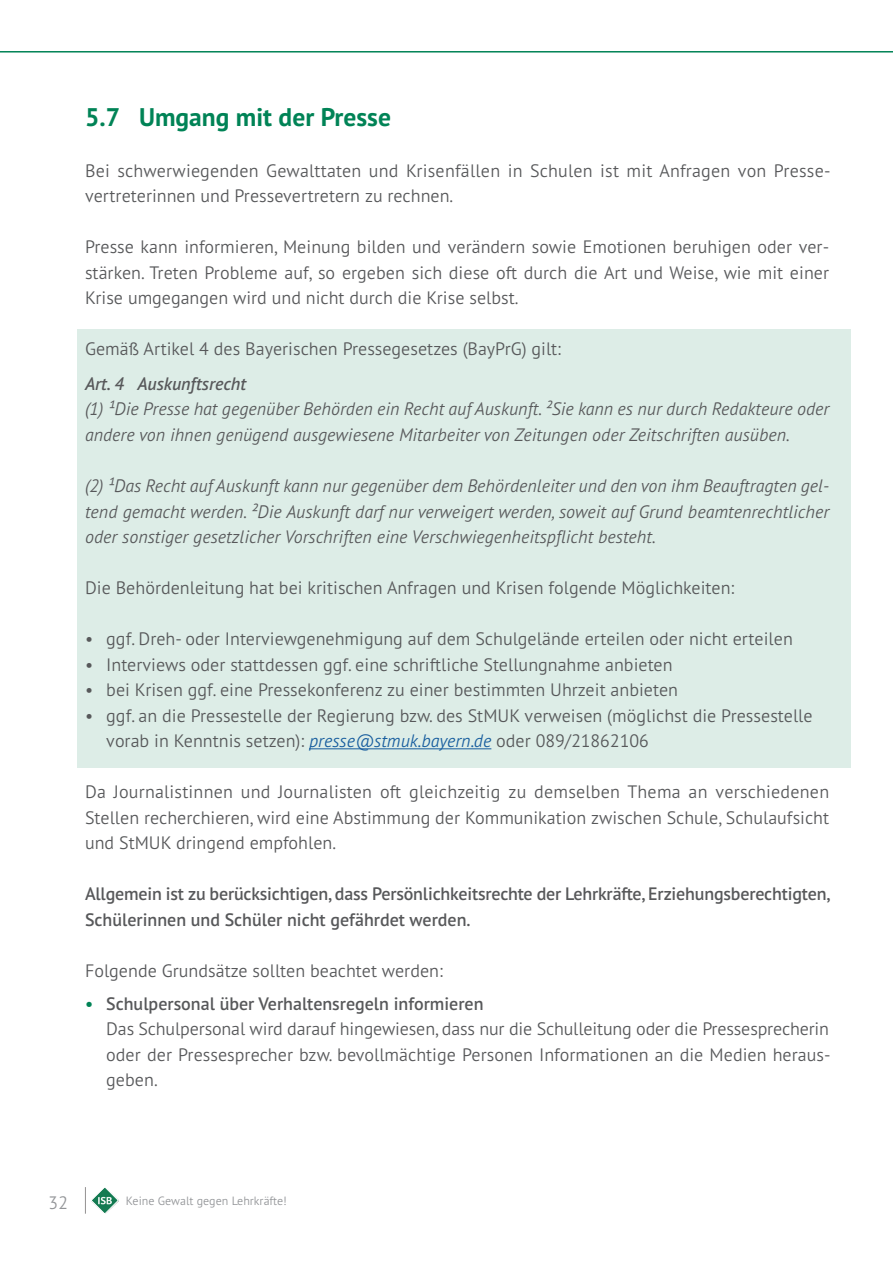
<style>
.page{position:relative;width:893px;height:1263px;background:#fff}
.page>*{position:absolute;margin:0;border:0;box-sizing:border-box;transform-origin:0 0}
.t1{font:700 25.5px "PT Sans Pro";color:#008356}
.t2{font:300 18px/25.5px "PT Sans Pro";color:#57585a}
.t3{font:italic 300 18px/25.5px "PT Sans Pro";color:#57585a}
.t4{font:600 18px "PT Sans Pro";letter-spacing:-.01em;color:#57585a}
.t5{font:italic 600 18px "PT Sans Pro";color:#57585a}
.t6{font:300 18px "PT Sans Pro";color:#939598}
.t7{font:300 12px "PT Sans Pro";color:#939598}
.s1{font-style:italic;color:#175d9e}
.s2{color:#008356}
</style>
<div class="page">
<svg style="left:85px;top:1187px;width:34px;height:27px"></svg>
<hr style="left:0;top:51px;width:893px;height:2px;background:#008356">
<div style="left:77px;top:330px;width:773px;height:437px;background:#ddede7"></div>
<hr style="left:309px;top:748px;width:182px;height:1px;background:#175d9e">
<p class="t1" style="left:85px;top:100px;width:307px">5.7 Umgang mit der Presse</p>
<p class="t2" style="left:85px;top:157px;width:747px">Bei schwerwiegenden Gewalttaten und Krisenfällen in Schulen ist mit Anfragen von Presse-</p>
<p class="t2" style="left:85px;top:183px;width:370px">vertreterinnen und Pressevertretern zu rechnen.</p>
<p class="t2" style="left:85px;top:234px;width:746px">Presse kann informieren, Meinung bilden und verändern sowie Emotionen beruhigen oder ver&shy;stärken. Treten Probleme auf, so ergeben sich diese oft durch die Art und Weise, wie mit einer</p>
<p class="t2" style="left:85px;top:285px;width:435px">Krise umgegangen wird und nicht durch die Krise selbst.</p>
<p class="t2" style="left:85px;top:336px;width:477px">Gemäß Artikel 4 des Bayerischen Pressegesetzes (BayPrG) gilt:</p>
<p class="t5" style="left:85px;top:372px;width:163px">Art. 4 Auskunftsrecht</p>
<p class="t3" style="left:85px;top:396px;width:746px">(1) ¹Die Presse hat gegenüber Behörden ein Recht auf Auskunft. ²Sie kann es nur durch Redakteure oder andere von ihnen genügend ausgewiesene Mitarbeiter von Zeitungen oder Zeitschriften ausüben.</p>
<p class="t3" style="left:85px;top:472px;width:746px;text-align:justify">(2) ¹Das Recht auf Auskunft kann nur gegenüber dem Behördenleiter und den von ihm Beauftragten gel&shy;tend gemacht werden. ²Die Auskunft darf nur verweigert werden, soweit auf Grund beamtenrechtlicher oder sonstiger gesetzlicher Vorschriften eine Verschwiegenheitspflicht besteht.</p>
<p class="t2" style="left:85px;top:574px;width:651px">Die Behördenleitung hat bei kritischen Anfragen und Krisen folgende Möglichkeiten:</p>
<p class="t2" style="left:85px;top:625px;width:709px">• ggf. Dreh- oder Interviewgenehmigung auf dem Schulgelände erteilen oder nicht erteilen</p>
<p class="t2" style="left:85px;top:651px;width:589px">• Interviews oder stattdessen ggf. eine schriftliche Stellungnahme anbieten</p>
<p class="t2" style="left:85px;top:676px;width:595px">• bei Krisen ggf. eine Pressekonferenz zu einer bestimmten Uhrzeit anbieten</p>
<p class="t2" style="left:85px;top:702px;width:729px">• ggf. an die Pressestelle der Regierung bzw. des StMUK verweisen (möglichst die Pressestelle</p>
<p class="t2" style="left:106px;top:727px;width:544px">vorab in Kenntnis setzen): <span class="s1">presse@stmuk.bayern.de</span> oder 089/21862106</p>
<p class="t2" style="left:85px;top:778px;width:746px">Da Journalistinnen und Journalisten oft gleichzeitig zu demselben Thema an verschiedenen</p>
<p class="t2" style="left:85px;top:804px;width:746px">Stellen recherchieren, wird eine Abstimmung der Kommunikation zwischen Schule, Schulaufsicht und StMUK dringend empfohlen.</p>
<p class="t4" style="left:85px;top:882px;width:747px">Allgemein ist zu berücksichtigen, dass Persönlichkeitsrechte der Lehrkräfte, Erziehungsberechtigten,</p>
<p class="t4" style="left:85px;top:907px;width:387px">Schülerinnen und Schüler nicht gefährdet werden.</p>
<p class="t2" style="left:85px;top:957px;width:359px">Folgende Grundsätze sollten beachtet werden:</p>
<p class="t4" style="left:85px;top:991px;width:400px"><span class="s2">•</span> Schulpersonal über Verhaltensregeln informieren</p>
<p class="t2" style="left:106px;top:1015px;width:724px">Das Schulpersonal wird darauf hingewiesen, dass nur die Schulleitung oder die Pressesprecherin</p>
<p class="t2" style="left:106px;top:1041px;width:726px">oder der Pressesprecher bzw. bevollmächtige Personen Informationen an die Medien heraus-</p>
<p class="t2" style="left:106px;top:1066px;width:53px">geben.</p>
<p class="t6" style="left:49px;top:1191px;width:21px">32</p>
<p class="t7" style="left:126px;top:1193px;width:163px">Keine Gewalt gegen Lehrkräfte!</p>
</div>
